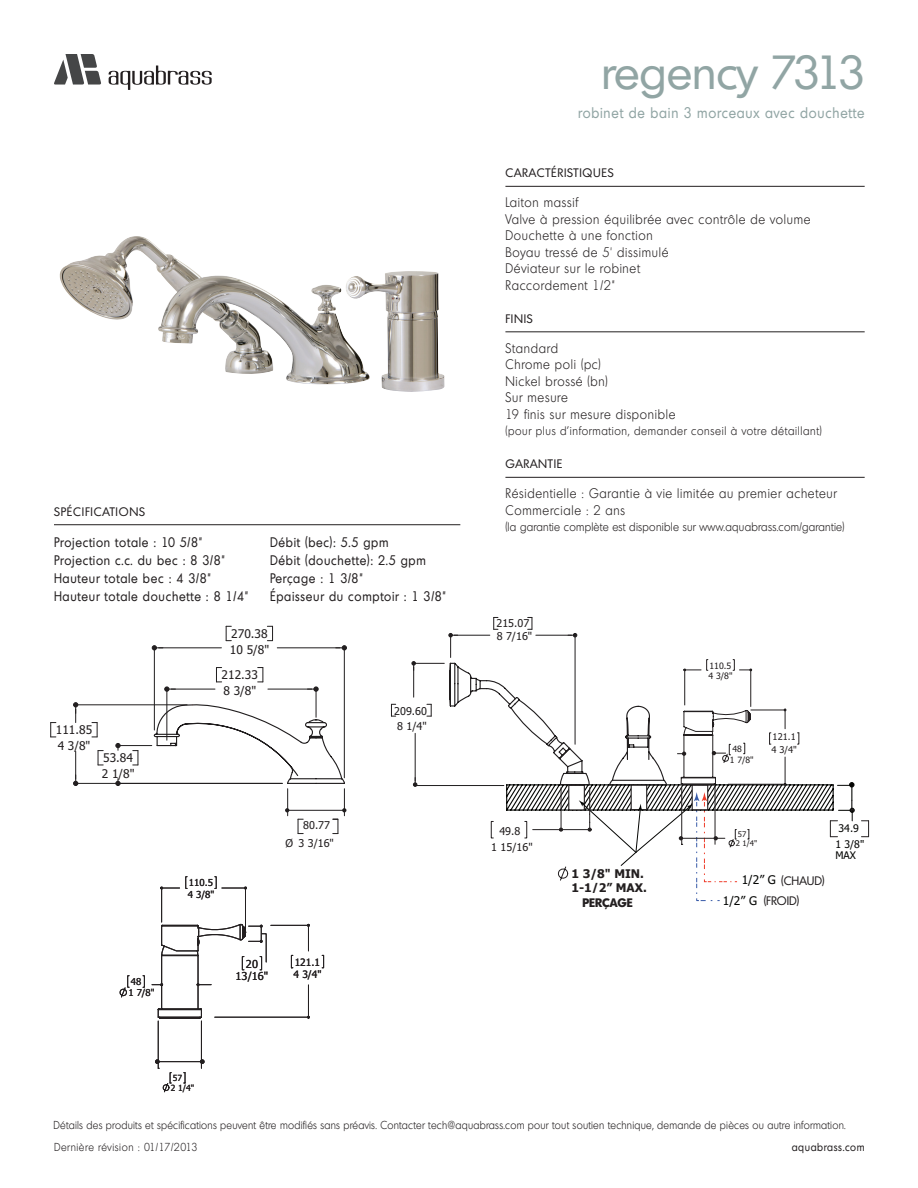
<style>
.page{position:relative;width:918px;height:1188px;background:#fff}
.page>*{position:absolute;margin:0;border:0;box-sizing:border-box;transform-origin:0 0}
.t1{font:46.5px "Montreal";color:#91a5a4}
.t2{font:15px "Montreal";letter-spacing:.06em;color:#91a5a4;scale:.9 1}
.t3{font:300 13.5px/16.5px "Montreal";letter-spacing:.06em;color:#231f20;scale:.9 1}
.t4{font:13.5px "Montreal";letter-spacing:.06em;color:#231f20;scale:.9 1}
.t5{font:300 12px "Montreal";letter-spacing:.025em;color:#231f20;scale:.9 1}
.t6{font:12px "Montreal";letter-spacing:.06em;color:#231f20}
.t7{font:300 12px "Montreal";letter-spacing:.06em;color:#231f20;scale:.9 1}
.t8{font:12px/15.6px "Tahoma";color:#231f20}
.t9{font:700 12px/14.4px "Tahoma";color:#231f20}
.t10{font:12px/21.3px "Tahoma";color:#040503}
.t11{font:700 12px "Montreal";color:#231f20}
.t12{font:300 11.25px "Montreal";letter-spacing:.025em;color:#231f20;scale:.9 1}
.t13{font:300 11.25px "Montreal";letter-spacing:.06em;color:#231f20;scale:.9 1}
.t14{font:11.25px "Montreal";letter-spacing:.06em;color:#231f20;scale:.9 1}
.t15{font:10.95px/12.6px "Tahoma";color:#231f20;text-align:center}
.t16{font:10.8px/13.4px "Tahoma";color:#231f20;text-align:center}
.t17{font:10.8px "Tahoma";color:#201d1e}
.t18{font:10.5px/15.9px "Tahoma";color:#040503}
.t19{font:10.2px/11.9px "Tahoma";color:#231f20}
.t20{font:9.75px/11.1px "Tahoma";color:#231f20}
.t21{font:9.6px/10.9px "Tahoma";color:#231f20}
.t22{font:9.3px "Tahoma";color:#231f20}
.t23{font:8.85px/10.2px "Tahoma";color:#231f20}
.t24{font:8.7px "Tahoma";color:#231f20}
.t25{font:8.55px/9.8px "Tahoma";color:#231f20}
.t26{font:7.8px/9px "Tahoma";color:#231f20}
</style>
<div class="page">
<hr style="left:54px;top:524px;width:406px;height:1px;background:#231f20">
<svg style="left:54px;top:54px;width:47px;height:31px"></svg>
<svg style="left:109px;top:66px;width:103px;height:24px"></svg>
<hr style="left:505px;top:186px;width:360px;height:1px;background:#231f20">
<hr style="left:505px;top:332px;width:360px;height:1px;background:#231f20">
<hr style="left:505px;top:477px;width:360px;height:1px;background:#231f20">
<img style="left:59px;top:236px;width:311px;height:149px">
<svg style="left:861px;top:820px;width:8px;height:17px"></svg>
<svg style="left:226px;top:626px;width:5px;height:15px"></svg>
<svg style="left:267px;top:626px;width:6px;height:15px"></svg>
<hr style="left:344px;top:648px;width:1px;height:130px;background:#201d1e">
<hr style="left:154px;top:648px;width:1px;height:82px;background:#201d1e">
<hr style="left:277px;top:648px;width:67px;height:1px;background:#201d1e">
<hr style="left:154px;top:648px;width:67px;height:1px;background:#201d1e">
<svg style="left:336px;top:645px;width:11px;height:5px"></svg>
<svg style="left:152px;top:645px;width:11px;height:5px"></svg>
<svg style="left:298px;top:820px;width:5px;height:14px"></svg>
<svg style="left:333px;top:820px;width:6px;height:14px"></svg>
<svg style="left:50px;top:659px;width:399px;height:161px"></svg>
<svg style="left:449px;top:617px;width:406px;height:284px"></svg>
<svg style="left:120px;top:876px;width:205px;height:217px"></svg>
<div style="left:779px;top:870px;width:48px;height:21px;background:#fff"></div>
<div style="left:759px;top:891px;width:45px;height:20px;background:#fff"></div>
<div style="left:543px;top:893px;width:129px;height:18px;background:#fff"></div>
<p class="t6" style="left:54px;top:504px;width:93px">SPÉCIFICATIONS</p>
<p class="t4" style="left:54px;top:534px;width:166px">Projection totale : 10 5/8"</p>
<p class="t4" style="left:270px;top:534px;width:133px">Débit (bec): 5.5 gpm</p>
<p class="t4" style="left:54px;top:552px;width:191px">Projection c.c. du bec : 8 3/8"</p>
<p class="t4" style="left:270px;top:552px;width:175px">Débit (douchette): 2.5 gpm</p>
<p class="t4" style="left:54px;top:570px;width:176px">Hauteur totale bec : 4 3/8"</p>
<p class="t4" style="left:270px;top:570px;width:105px">Perçage : 1 3/8"</p>
<p class="t4" style="left:54px;top:588px;width:217px">Hauteur totale douchette : 8 1/4"</p>
<p class="t4" style="left:270px;top:588px;width:197px">Épaisseur du comptoir : 1 3/8"</p>
<p class="t8" style="left:230px;top:625px;width:41px">270.38<br>10 5/8"</p>
<p class="t8" style="left:56px;top:722px;width:38px">111.85<br>4 3/8"</p>
<p class="t8" style="left:102px;top:750px;width:34px">53.84<br>2 1/8"</p>
<p class="t8" style="left:222px;top:667px;width:38px">212.33<br>8 3/8"</p>
<p class="t17" style="left:394px;top:704px;width:34px">209.60</p>
<p class="t16" style="left:397px;top:719px;width:31px">8 1/4"</p>
<h1 class="t1" style="left:601px;top:45px;width:265px">regency 7313</h1>
<p class="t2" style="left:578px;top:104px;width:320px">robinet de bain 3 morceaux avec douchette</p>
<p class="t6" style="left:505px;top:166px;width:110px">CARACTÉRISTIQUES</p>
<p class="t3" style="left:505px;top:194px;width:340px">Laiton massif<br>Valve à pression équilibrée avec contrôle de volume<br>Douchette à une fonction<br>Boyau tressé de 5' dissimulé<br>Déviateur sur le robinet<br>Raccordement 1/2"</p>
<p class="t6" style="left:505px;top:311px;width:29px">FINIS</p>
<p class="t3" style="left:505px;top:340px;width:191px">Standard<br>Chrome poli (pc)<br>Nickel brossé (bn)<br>Sur mesure<br>19 finis sur mesure disponible</p>
<p class="t7" style="left:505px;top:424px;width:353px">(pour plus d’information, demander conseil à votre détaillant)</p>
<p class="t6" style="left:505px;top:457px;width:59px">GARANTIE</p>
<p class="t3" style="left:505px;top:485px;width:370px">Résidentielle : Garantie à vie limitée au premier acheteur<br>Commerciale : 2 ans</p>
<p class="t5" style="left:505px;top:520px;width:378px">(la garantie complète est disponible sur www.aquabrass.com/garantie)</p>
<p class="t16" style="left:496px;top:616px;width:37px;text-align:left">215.07<br>8 7/16"</p>
<p class="t23" style="left:708px;top:660px;width:26px">110.5<br>4 3/8"</p>
<p class="t22" style="left:773px;top:731px;width:25px">121.1</p>
<p class="t24" style="left:732px;top:743px;width:11px">48</p>
<p class="t22" style="left:771px;top:744px;width:27px">4 3/4"</p>
<p class="t24" style="left:730px;top:754px;width:25px">1 7/8"</p>
<p class="t21" style="left:128px;top:976px;width:28px">48<br>1 7/8"</p>
<p class="t20" style="left:188px;top:877px;width:28px">110.5<br>4 3/8"</p>
<p class="t16" style="left:298px;top:817px;width:37px;line-height:17.1px">80.77<br>3 3/16"</p>
<p class="t16" style="left:491px;top:823px;width:43px;line-height:15.6px">49.8<br>1 15/16"</p>
<p class="t16" style="left:286px;top:836px;width:9px">Ø</p>
<p class="t15" style="left:236px;top:957px;width:34px">20<br>13/16"</p>
<p class="t19" style="left:293px;top:956px;width:30px">121.1<br>4 3/4"</p>
<p class="t25" style="left:171px;top:1073px;width:25px">57<br>2 1/4"</p>
<p class="t26" style="left:736px;top:830px;width:23px">57<br>2 1/4"</p>
<p class="t9" style="left:572px;top:866px;width:99px">1 3/8" MIN.<br>1-1/2” MAX.<br>HOLE DRILLING</p>
<p class="t10" style="left:723px;top:868px;width:95px;text-indent:19px">1/2” G (HOT)<br>1/2” G C LD)</p>
<p class="t6" style="left:781px;top:874px;width:45px">(CHAUD)</p>
<p class="t11" style="left:582px;top:895px;width:52px">PERÇAGE</p>
<p class="t6" style="left:764px;top:894px;width:37px">(FROID)</p>
<p class="t18" style="left:835px;top:820px;width:30px">34.9<br>1 3/8"</p>
<p class="t18" style="left:835px;top:847px;width:22px">MAX</p>
<p class="t12" style="left:53px;top:1118px;width:882px">Détails des produits et spécifications peuvent être modifiés sans préavis. Contacter tech@aquabrass.com pour tout soutien technique, demande de pièces ou autre information.</p>
<p class="t13" style="left:54px;top:1141px;width:161px">Dernière révision : 01/17/2013</p>
<p class="t14" style="left:792px;top:1140px;width:83px">aquabrass.com</p>
</div>
